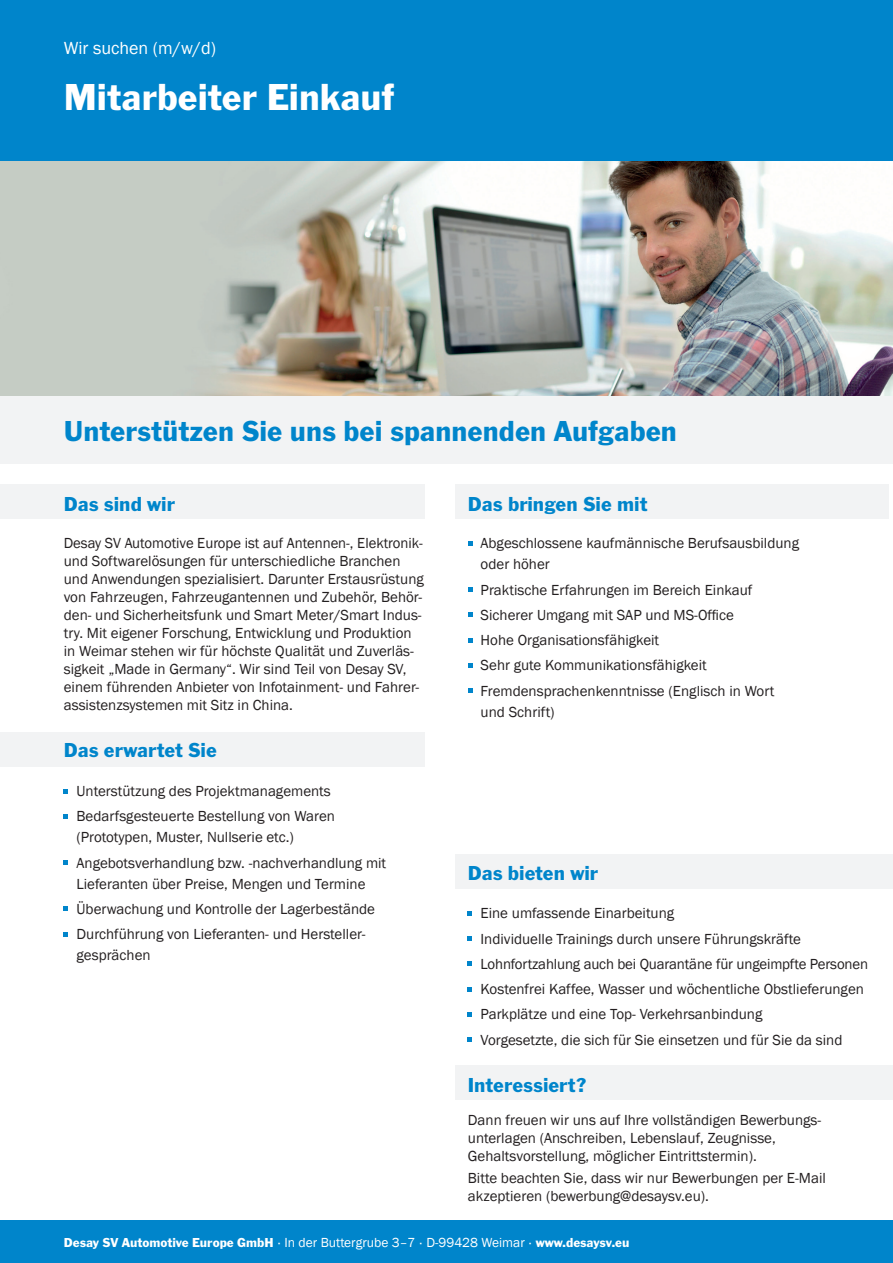
<style>
.page{position:relative;width:893px;height:1263px;background:#fff}
.page>*{position:absolute;margin:0;border:0;box-sizing:border-box;transform-origin:0 0}
.t1{font:39px "Franklin Gothic T";color:#fff}
.t2{font:30px "Franklin Gothic T";color:#0085cb}
.t3{font:21px "Franklin Gothic T";color:#0085cb}
.t4{font:18px "Franklin Gothic";color:#fff}
.t5{font:15px/25.2px "Franklin Gothic";color:#231f20}
.t6{font:13.5px "Franklin Gothic T";color:#fff}
.s1{font-family:"Franklin Gothic"}
</style>
<div class="page">
<div style="left:0;top:1220px;width:893px;height:43px;background:#0085cb"></div>
<div style="left:0;top:0;width:893px;height:162px;background:#0085cb"></div>
<div style="left:455px;top:484px;width:434px;height:34px;background:#f2f3f4"></div>
<div style="left:0;top:395px;width:893px;height:68px;background:#f2f3f4"></div>
<div style="left:0;top:485px;width:425px;height:34px;background:#f2f3f4"></div>
<div style="left:455px;top:1066px;width:438px;height:34px;background:#f2f3f4"></div>
<div style="left:0;top:732px;width:425px;height:34px;background:#f2f3f4"></div>
<div style="left:455px;top:855px;width:438px;height:34px;background:#f2f3f4"></div>
<img style="left:0;top:162px;width:893px;height:233px">
<svg style="left:468px;top:911px;width:4px;height:4px"></svg>
<svg style="left:468px;top:936px;width:4px;height:5px"></svg>
<svg style="left:468px;top:962px;width:4px;height:4px"></svg>
<svg style="left:468px;top:987px;width:4px;height:4px"></svg>
<svg style="left:468px;top:1012px;width:4px;height:4px"></svg>
<svg style="left:468px;top:1037px;width:4px;height:5px"></svg>
<svg style="left:468px;top:541px;width:4px;height:4px"></svg>
<svg style="left:468px;top:587px;width:4px;height:5px"></svg>
<svg style="left:468px;top:613px;width:4px;height:4px"></svg>
<svg style="left:468px;top:638px;width:4px;height:4px"></svg>
<svg style="left:468px;top:663px;width:4px;height:4px"></svg>
<svg style="left:468px;top:688px;width:4px;height:5px"></svg>
<svg style="left:64px;top:789px;width:4px;height:4px"></svg>
<svg style="left:64px;top:814px;width:4px;height:4px"></svg>
<svg style="left:64px;top:860px;width:4px;height:5px"></svg>
<svg style="left:64px;top:907px;width:4px;height:4px"></svg>
<svg style="left:64px;top:932px;width:4px;height:4px"></svg>
<p class="t4" style="left:64px;top:37px;width:154px">Wir suchen (m/w/d)</p>
<h1 class="t1" style="left:64px;top:74px;width:332px">Mitarbeiter Einkauf</h1>
<h2 class="t2" style="left:64px;top:413px;width:615px">Unterstützen Sie uns bei spannenden Aufgaben</h2>
<h3 class="t3" style="left:64px;top:491px;width:113px">Das sind wir</h3>
<p class="t5" style="left:64px;top:535px;width:362px;line-height:18px">Desay SV Automotive Europe ist auf Antennen-, Elektronik&shy;und Softwarelösungen für unterschiedliche Branchen und Anwendungen spezialisiert. Darunter Erstausrüstung von Fahrzeugen, Fahrzeugantennen und Zubehör, Behör&shy;den- und Sicherheitsfunk und Smart Meter/Smart Indus&shy;try. Mit eigener Forschung, Entwicklung und Produktion in Weimar stehen wir für höchste Qualität und Zuverläs&shy;sigkeit „Made in Germany“. Wir sind Teil von Desay SV, einem führenden Anbieter von Infotainment- und Fahrer&shy;assistenzsystemen mit Sitz in China.</p>
<h3 class="t3" style="left:64px;top:738px;width:155px">Das erwartet Sie</h3>
<p class="t5" style="left:77px;top:779px;width:260px">Unterstützung des Projektmanagements<br>Bedarfsgesteuerte Bestellung von Waren</p>
<p class="t5" style="left:77px;top:825px;width:311px">(Prototypen, Muster, Nullserie etc.)<br>Angebotsverhandlung bzw. -nachverhandlung mit</p>
<p class="t5" style="left:77px;top:871px;width:300px">Lieferanten über Preise, Mengen und Termine<br>Überwachung und Kontrolle der Lagerbestände<br>Durchführung von Lieferanten- und Hersteller-</p>
<p class="t5" style="left:77px;top:943px;width:76px">gesprächen</p>
<h3 class="t3" style="left:468px;top:491px;width:181px">Das bringen Sie mit</h3>
<p class="t5" style="left:481px;top:533px;width:320px;line-height:21px">Abgeschlossene kaufmännische Berufsausbildung oder höher</p>
<p class="t5" style="left:481px;top:577px;width:295px">Praktische Erfahrungen im Bereich Einkauf Sicherer Umgang mit SAP und MS-Office<br>Hohe Organisationsfähigkeit<br>Sehr gute Kommunikationsfähigkeit Fremdensprachenkenntnisse (Englisch in Wort</p>
<p class="t5" style="left:481px;top:699px;width:76px">und Schrift)</p>
<h3 class="t3" style="left:468px;top:860px;width:132px">Das bieten wir</h3>
<p class="t5" style="left:480px;top:901px;width:389px">Eine umfassende Einarbeitung<br>Individuelle Trainings durch unsere Führungskräfte Lohnfortzahlung auch bei Quarantäne für ungeimpfte Personen Kostenfrei Kaffee, Wasser und wöchentliche Obstlieferungen Parkplätze und eine Top- Verkehrsanbindung<br>Vorgesetzte, die sich für Sie einsetzen und für Sie da sind</p>
<h3 class="t3" style="left:468px;top:1072px;width:120px">Interessiert?</h3>
<p class="t5" style="left:468px;top:1111px;width:355px;line-height:18px">Dann freuen wir uns auf Ihre vollständigen Bewerbungs&shy;unterlagen (Anschreiben, Lebenslauf, Zeugnisse,<br>Gehaltsvorstellung, möglicher Eintrittstermin).</p>
<p class="t5" style="left:468px;top:1170px;width:359px;line-height:18px">Bitte beachten Sie, dass wir nur Bewerbungen per E-Mail akzeptieren (bewerbung@desaysv.eu).</p>
<p class="t6" style="left:64px;top:1234px;width:567px">Desay SV Automotive Europe GmbH <span class="s1">· In der Buttergrube 3–7 · D-99428 Weimar ·</span> www.desaysv.eu</p>
</div>
